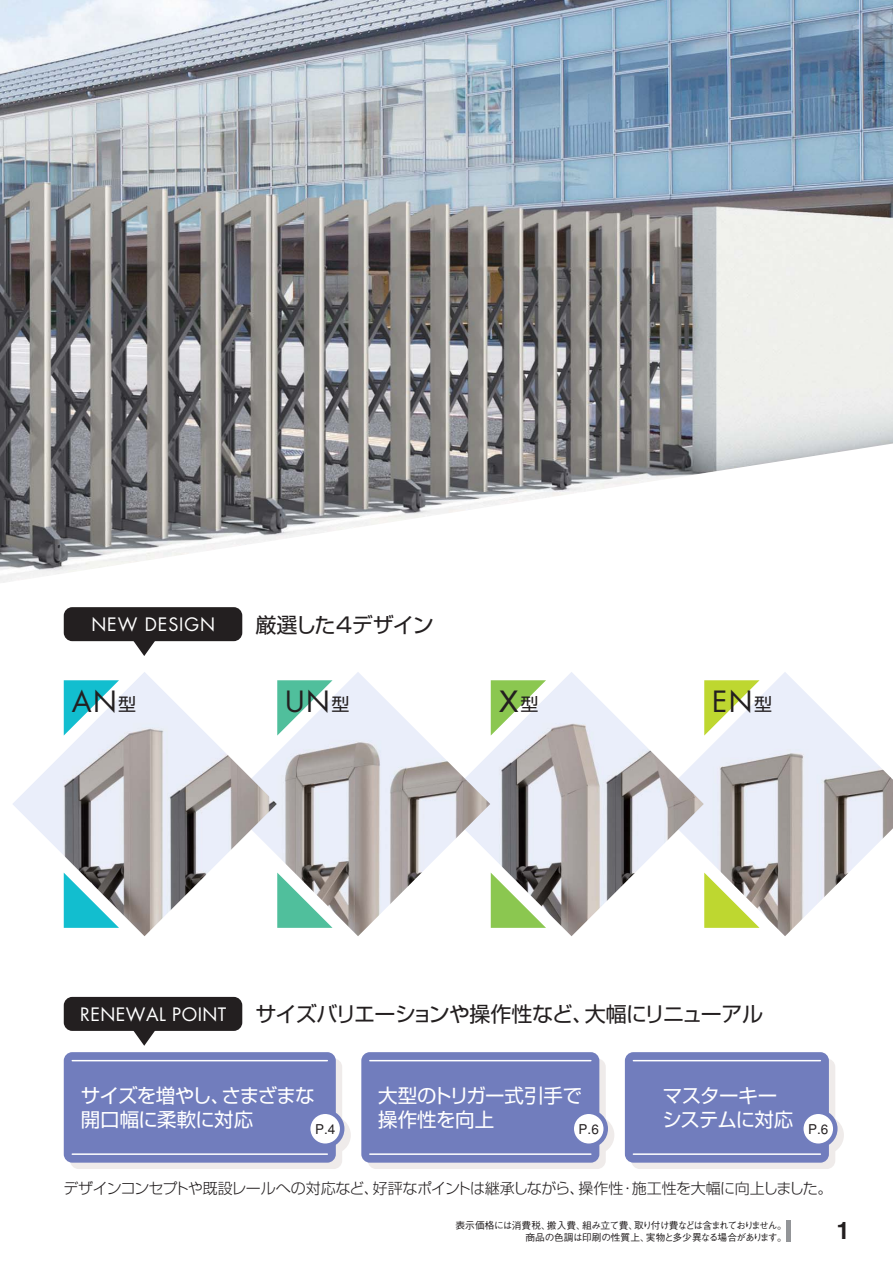
<style>
.page{position:relative;width:893px;height:1263px;background:#fff}
.page>*{position:absolute;margin:0;border:0;box-sizing:border-box;transform-origin:0 0}
.t1{font:28.5px "Futura";color:#231f20}
.t2{font:28.5px "Futura";color:#231f20;scale:1.25 1}
.t3{font:700 24px "Helvetica";color:#231f20}
.t4{font:21px "Shin Go Pro Regular 90 msp RKSJ H";letter-spacing:-.035em;color:#231f20}
.t5{font:19.5px/24px "Shin Go Pro Regular 90 msp RKSJ H";letter-spacing:-.03em;color:#fff}
.t6{font:19.5px/24px "Shin Go Pro Regular 90 msp RKSJ H";color:#fff}
.t7{font:19.5px "Shin Go Pro Regular 90 msp RKSJ H";letter-spacing:-.06em;color:#fff}
.t8{font:18px "Futura";letter-spacing:.025em;color:#fff}
.t9{font:18px "Futura";letter-spacing:.05em;color:#fff}
.t10{font:15px "Shin Go Pro Light 90 msp RKSJ H";letter-spacing:-.035em;color:#231f20}
.t11{font:13.5px "Helvetica";color:#231f20}
.t12{font:9.75px/12px "Gothic BBB Pro Medium 90 msp RKSJ H";letter-spacing:-.065em;color:#231f20;text-align:right}
.s1{font-family:"Shin Go Pro Regular 90 msp RKSJ H";font-size:18px}
</style>
<div class="page">
<img style="left:704px;top:672px;width:189px;height:264px">
<img style="left:490px;top:672px;width:214px;height:264px">
<img style="left:277px;top:672px;width:213px;height:264px">
<img style="left:13px;top:672px;width:264px;height:264px">
<svg style="left:64px;top:680px;width:55px;height:56px"></svg>
<svg style="left:64px;top:873px;width:55px;height:55px"></svg>
<svg style="left:277px;top:680px;width:55px;height:56px"></svg>
<svg style="left:277px;top:873px;width:55px;height:55px"></svg>
<svg style="left:491px;top:680px;width:55px;height:56px"></svg>
<svg style="left:491px;top:873px;width:55px;height:55px"></svg>
<svg style="left:704px;top:680px;width:55px;height:56px"></svg>
<svg style="left:704px;top:873px;width:55px;height:55px"></svg>
<img style="left:0;top:0;width:893px;height:583px">
<div style="left:70px;top:1059px;width:272px;height:110px;background:#efebea;border-radius:9px"></div>
<div style="left:368px;top:1059px;width:238px;height:110px;background:#efebea;border-radius:9px"></div>
<div style="left:631px;top:1059px;width:204px;height:110px;background:#efebea;border-radius:8px"></div>
<svg style="left:315px;top:1118px;width:34px;height:34px"></svg>
<div style="left:312px;top:1116px;width:39px;height:38px;border:4px solid #efebea;border-radius:50%"></div>
<svg style="left:578px;top:1118px;width:34px;height:34px"></svg>
<div style="left:576px;top:1116px;width:38px;height:38px;border:4px solid #efebea;border-radius:50%"></div>
<svg style="left:808px;top:1118px;width:34px;height:34px"></svg>
<div style="left:805px;top:1116px;width:39px;height:38px;border:4px solid #efebea;border-radius:50%"></div>
<div style="left:64px;top:1052px;width:272px;height:111px;background:#717dbd;border-radius:9px"></div>
<hr style="left:72px;top:1060px;width:255px;height:1px;background:#fff">
<hr style="left:72px;top:1153px;width:255px;height:2px;background:#fff">
<div style="left:361px;top:1052px;width:238px;height:111px;background:#717dbd;border-radius:9px"></div>
<hr style="left:370px;top:1060px;width:221px;height:1px;background:#fff">
<hr style="left:370px;top:1153px;width:221px;height:2px;background:#fff">
<div style="left:625px;top:1052px;width:204px;height:111px;background:#717dbd;border-radius:9px"></div>
<hr style="left:633px;top:1060px;width:187px;height:1px;background:#fff">
<hr style="left:633px;top:1153px;width:187px;height:2px;background:#fff">
<div style="left:308px;top:1112px;width:34px;height:34px;background:#fff;border-radius:50%"></div>
<div style="left:306px;top:1110px;width:38px;height:38px;border:4px solid #717dbd;border-radius:50%"></div>
<svg style="left:572px;top:1112px;width:34px;height:34px"></svg>
<div style="left:569px;top:1110px;width:39px;height:38px;border:4px solid #717dbd;border-radius:50%"></div>
<div style="left:801px;top:1112px;width:34px;height:34px;background:#fff;border-radius:50%"></div>
<div style="left:799px;top:1110px;width:38px;height:38px;border:4px solid #717dbd;border-radius:50%"></div>
<div style="left:64px;top:607px;width:178px;height:34px;background:#231f20;border-radius:9px"></div>
<svg style="left:132px;top:641px;width:25px;height:15px"></svg>
<div style="left:64px;top:997px;width:178px;height:34px;background:#231f20;border-radius:9px"></div>
<svg style="left:132px;top:1030px;width:25px;height:16px"></svg>
<hr style="left:786px;top:1220px;width:4px;height:21px;background:#939598">
<h3 class="t9" style="left:91px;top:616px;width:125px">NEW DESIGN</h3>
<h3 class="t4" style="left:255px;top:617px;width:180px">厳選した4デザイン</h3>
<h1 class="t1" style="left:72px;top:688px;width:66px">AN<span class="s1">型</span></h1>
<h1 class="t1" style="left:285px;top:688px;width:66px">UN<span class="s1">型</span></h1>
<h1 class="t2" style="left:499px;top:688px;width:33px">X<span class="s1">型</span></h1>
<h1 class="t1" style="left:712px;top:688px;width:61px">EN<span class="s1">型</span></h1>
<h3 class="t8" style="left:80px;top:1006px;width:148px">RENEWAL POINT</h3>
<h3 class="t4" style="left:255px;top:1006px;width:509px">サイズバリエーションや操作性など、大幅にリニューアル</h3>
<h3 class="t5" style="left:81px;top:1086px;width:235px">サイズを増やし、さまざまな開口幅に柔軟に対応</h3>
<h3 class="t6" style="left:378px;top:1086px;width:206px">大型のトリガー式引手で操作性を向上</h3>
<h3 class="t5" style="left:663px;top:1086px;width:116px">マスターキー</h3>
<h3 class="t11" style="left:315px;top:1125px;width:22px">P.4</h3>
<h3 class="t11" style="left:579px;top:1125px;width:22px">P.6</h3>
<h3 class="t7" style="left:662px;top:1112px;width:167px">システムに対応 <sub>P.6</sub></h3>
<h3 class="t10" style="left:63px;top:1182px;width:770px">デザインコンセプトや既設レールへの対応など、好評なポイントは継承しながら、操作性・施工性を大幅に向上しました。</h3>
<p class="t12" style="left:455px;top:1220px;width:333px">表示価格には消費税、搬入費、組み立て費、取り付け費などは含まれておりません。商品の色調は印刷の性質上、実物と多少異なる場合があります。</p>
<h2 class="t3" style="left:836px;top:1222px;width:15px">1</h2>
</div>
